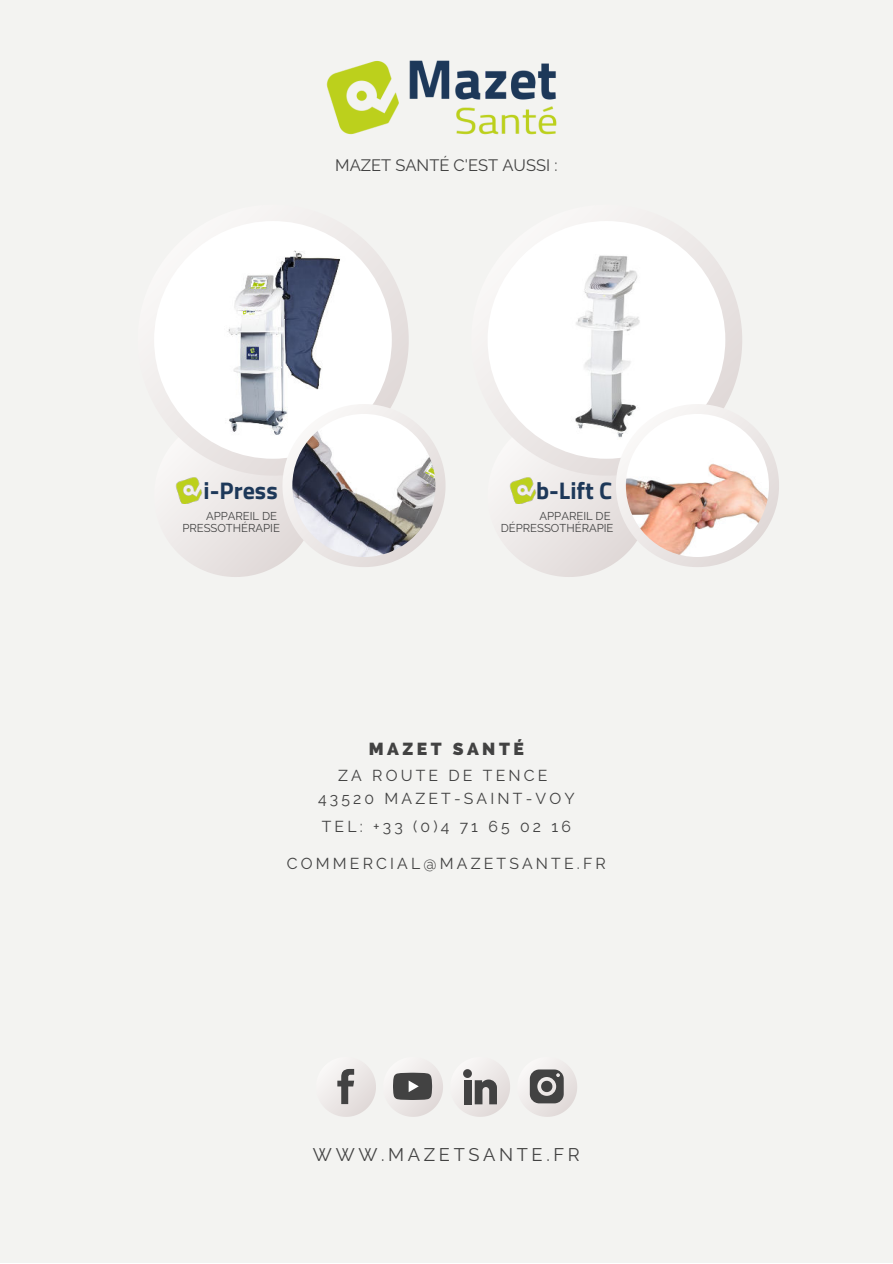
<style>
.page{position:relative;width:893px;height:1264px;background:#fff}
.page>*{position:absolute;margin:0;border:0;box-sizing:border-box;transform-origin:0 0}
.t1{font:700 24px "Titillium Web";color:#1d3859}
.t2{font:18.15px "Raleway";letter-spacing:.2em;color:#424242}
.t3{font:800 17.55px "Raleway";letter-spacing:.2em;color:#424242}
.t4{font:16.5px "Raleway";color:#424242}
.t5{font:15.75px/23.7px "Raleway";letter-spacing:.2em;color:#424242;text-align:center}
.t6{font:11.4px/12px "Raleway";color:#424242;text-align:right}
</style>
<div class="page">
<div style="left:0;top:0;width:892px;height:1262px;background:#f3f3f1"></div>
<img style="left:326px;top:60px;width:231px;height:75px">
<svg style="left:355px;top:241px;width:53px;height:163px;fill:#e9e4e3"></svg>
<img style="left:154px;top:221px;width:238px;height:238px;border-radius:50%">
<svg style="left:173px;top:404px;width:272px;height:173px"></svg>
<img style="left:292px;top:414px;width:143px;height:143px;border-radius:50%">
<img style="left:174px;top:477px;width:30px;height:26px">
<svg style="left:688px;top:242px;width:54px;height:162px"></svg>
<img style="left:487px;top:221px;width:238px;height:238px;border-radius:50%">
<svg style="left:506px;top:404px;width:273px;height:173px"></svg>
<img style="left:625px;top:414px;width:143px;height:143px;border-radius:50%">
<img style="left:507px;top:477px;width:30px;height:26px">
<svg style="left:392px;top:1066px;width:51px;height:50px"></svg>
<svg style="left:459px;top:1066px;width:51px;height:50px"></svg>
<svg style="left:325px;top:1066px;width:51px;height:50px"></svg>
<svg style="left:526px;top:1066px;width:51px;height:50px"></svg>
<p class="t4" style="left:335px;top:156px;width:224px">MAZET SANTÉ C'EST AUSSI :</p>
<h1 class="t1" style="left:203px;top:472px;width:76px">i-Press</h1>
<p class="t6" style="left:182px;top:510px;width:99px">APPAREIL DE<br>PRESSOTHÉRAPIE</p>
<h1 class="t1" style="left:536px;top:472px;width:78px">b-Lift C</h1>
<p class="t6" style="left:501px;top:510px;width:114px">APPAREIL DE<br>DÉPRESSOTHÉRAPIE</p>
<p class="t3" style="left:369px;top:738px;width:157px">MAZET SANTÉ</p>
<p class="t5" style="left:318px;top:763px;width:258px">ZA ROUTE DE TENCE<br>43520 MAZET-SAINT-VOY</p>
<p class="t5" style="left:322px;top:814px;width:250px">TEL: +33 (0)4 71 65 02 16</p>
<p class="t5" style="left:287px;top:851px;width:320px">COMMERCIAL@MAZETSANTE.FR</p>
<p class="t2" style="left:313px;top:1143px;width:268px">WWW.MAZETSANTE.FR</p>
</div>
